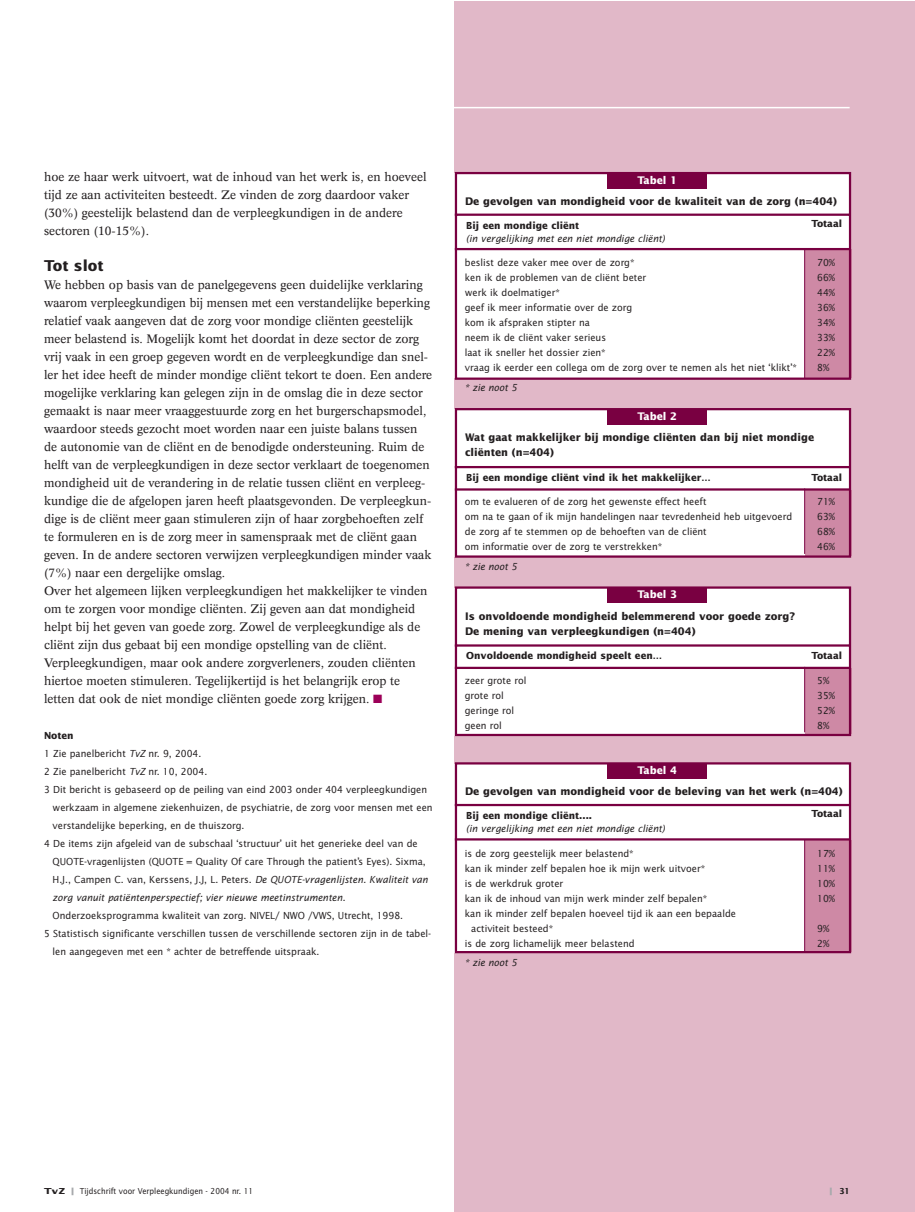
<style>
.page{position:relative;width:915px;height:1212px;background:#fff}
.page>*{position:absolute;margin:0;border:0;box-sizing:border-box;transform-origin:0 0}
.t1{font:700 15px "Lucida Sans";color:#231f20;scale:.95 1}
.t2{font:12px/18px "Concorde";color:#231f20}
.t3{font:700 10.5px/15px "Lucida Sans";color:#231f20;scale:.95 1}
.t4{font:700 10.5px "Lucida Sans";color:#fff;scale:.95 1}
.t5{font:9.75px/15px "Lucida Sans";color:#231f20;scale:.95 1}
.t6{font:italic 9.75px "Lucida Sans";color:#231f20;scale:.95 1}
.t7{font:700 9.75px "Lucida Sans";color:#231f20;scale:.95 1}
.t8{font:8.25px "Lucida Sans";color:#231f20;scale:.9 1}
.t9{font:700 8.25px "Lucida Sans";color:#231f20;scale:.9 1}
.s1{color:#9c0058}
.s2{font-style:italic}
.s3{font-weight:700}
.s4{font-weight:700;color:#a7a9ac}
.s5{color:#a7a9ac}
</style>
<div class="page">
<div style="left:454px;top:1px;width:460px;height:1211px;background:#e1b8c8"></div>
<hr style="left:0;top:107px;width:849px;height:1px;background:#fff">
<svg style="left:454px;top:172px;width:398px;height:208px;background:#f3e6ec"></svg>
<hr style="left:804px;top:249px;width:1px;height:129px;background:#790041">
<hr style="left:454px;top:248px;width:396px;height:2px;background:#790041">
<svg style="left:454px;top:408px;width:398px;height:150px;background:#f1e4ea"></svg>
<hr style="left:804px;top:488px;width:1px;height:66px;background:#790041">
<hr style="left:454px;top:488px;width:396px;height:3px;background:#790041">
<svg style="left:454px;top:762px;width:398px;height:192px;background:#f2e5eb"></svg>
<hr style="left:804px;top:839px;width:1px;height:113px;background:#790041">
<hr style="left:454px;top:838px;width:396px;height:2px;background:#790041">
<svg style="left:454px;top:586px;width:398px;height:151px;background:#f1e3ea"></svg>
<hr style="left:804px;top:667px;width:1px;height:65px;background:#790041">
<hr style="left:454px;top:667px;width:396px;height:2px;background:#790041">
<p class="t2" style="left:44px;top:169px;width:384px">hoe ze haar werk uitvoert, wat de inhoud van het werk is, en hoeveel tijd ze aan activiteiten besteedt. Ze vinden de zorg daardoor vaker (30%) geestelijk belastend dan de verpleegkundigen in de andere sectoren (10-15%).</p>
<p class="t1" style="left:44px;top:260px;width:64px">Tot slot</p>
<p class="t2" style="left:44px;top:277px;width:389px">We hebben op basis van de panelgegevens geen duidelijke verklaring waarom verpleegkundigen bij mensen met een verstandelijke beperking relatief vaak aangeven dat de zorg voor mondige cliënten geestelijk meer belastend is. Mogelijk komt het doordat in deze sector de zorg vrij vaak in een groep gegeven wordt en de verpleegkundige dan snel&shy;ler het idee heeft de minder mondige cliënt tekort te doen. Een andere mogelijke verklaring kan gelegen zijn in de omslag die in deze sector gemaakt is naar meer vraaggestuurde zorg en het burgerschapsmodel, waardoor steeds gezocht moet worden naar een juiste balans tussen de autonomie van de cliënt en de benodigde ondersteuning. Ruim de helft van de verpleegkundigen in deze sector verklaart de toegenomen mondigheid uit de verandering in de relatie tussen cliënt en verpleeg&shy;kundige die de afgelopen jaren heeft plaatsgevonden. De verpleegkun&shy;dige is de cliënt meer gaan stimuleren zijn of haar zorgbehoeften zelf te formuleren en is de zorg meer in samenspraak met de cliënt gaan geven. In de andere sectoren verwijzen verpleegkundigen minder vaak (7%) naar een dergelijke omslag.<br>Over het algemeen lijken verpleegkundigen het makkelijker te vinden om te zorgen voor mondige cliënten. Zij geven aan dat mondigheid helpt bij het geven van goede zorg. Zowel de verpleegkundige als de cliënt zijn dus gebaat bij een mondige opstelling van de cliënt.<br>Verpleegkundigen, maar ook andere zorgverleners, zouden cliënten hiertoe moeten stimuleren. Tegelijkertijd is het belangrijk erop te letten dat ook de niet mondige cliënten goede zorg krijgen. <span class="s1">■</span></p>
<p class="t7" style="left:44px;top:732px;width:33px">Noten</p>
<p class="t5" style="left:44px;top:747px;width:167px">1 Zie panelbericht <span class="s2">TvZ</span> nr. 9, 2004.</p>
<p class="t5" style="left:44px;top:765px;width:173px">2 Zie panelbericht <span class="s2">TvZ</span> nr. 10, 2004.</p>
<p class="t5" style="left:44px;top:783px;width:404px">3 Dit bericht is gebaseerd op de peiling van eind 2003 onder 404 verpleegkundigen</p>
<p class="t5" style="left:53px;top:801px;width:401px">werkzaam in algemene ziekenhuizen, de psychiatrie, de zorg voor mensen met een</p>
<p class="t5" style="left:53px;top:819px;width:203px">verstandelijke beperking, en de thuiszorg.</p>
<p class="t5" style="left:44px;top:837px;width:394px">4 De items zijn afgeleid van de subschaal ‘structuur’ uit het generieke deel van de</p>
<p class="t5" style="left:53px;top:855px;width:394px">QUOTE-vragenlijsten (QUOTE = Quality Of care Through the patient’s Eyes). Sixma,</p>
<p class="t5" style="left:53px;top:873px;width:396px">H.J., Campen C. van, Kerssens, J.J, L. Peters. <span class="s2">De QUOTE-vragenlijsten. Kwaliteit van</span></p>
<p class="t6" style="left:53px;top:894px;width:310px">zorg vanuit patiëntenperspectief; vier nieuwe meetinstrumenten.</p>
<p class="t5" style="left:53px;top:909px;width:370px">Onderzoeksprogramma kwaliteit van zorg. NIVEL/ NWO /VWS, Utrecht, 1998.</p>
<p class="t5" style="left:44px;top:927px;width:409px">5 Statistisch significante verschillen tussen de verschillende sectoren zijn in de tabel-</p>
<p class="t5" style="left:53px;top:945px;width:282px">len aangegeven met een * achter de betreffende uitspraak.</p>
<p class="t4" style="left:637px;top:176px;width:43px">Tabel 1</p>
<p class="t3" style="left:465px;top:195px;width:392px">De gevolgen van mondigheid voor de kwaliteit van de zorg (n=404)</p>
<p class="t7" style="left:466px;top:221px;width:120px">Bij een mondige cliënt</p>
<p class="t6" style="left:466px;top:235px;width:210px">(in vergelijking met een niet mondige cliënt)</p>
<p class="t7" style="left:811px;top:220px;width:34px">Totaal</p>
<p class="t5" style="left:464px;top:256px;width:180px">beslist deze vaker mee over de zorg*</p>
<p class="t5" style="left:817px;top:256px;width:20px">70%</p>
<p class="t5" style="left:464px;top:271px;width:192px">ken ik de problemen van de cliënt beter</p>
<p class="t5" style="left:817px;top:271px;width:20px">66%</p>
<p class="t5" style="left:464px;top:286px;width:102px">werk ik doelmatiger*</p>
<p class="t5" style="left:817px;top:286px;width:20px">44%</p>
<p class="t5" style="left:464px;top:301px;width:178px">geef ik meer informatie over de zorg</p>
<p class="t5" style="left:817px;top:301px;width:20px">36%</p>
<p class="t5" style="left:464px;top:316px;width:133px">kom ik afspraken stipter na</p>
<p class="t5" style="left:817px;top:316px;width:20px">34%</p>
<p class="t5" style="left:464px;top:331px;width:150px">neem ik de cliënt vaker serieus</p>
<p class="t5" style="left:817px;top:331px;width:20px">33%</p>
<p class="t5" style="left:464px;top:346px;width:150px">laat ik sneller het dossier zien*</p>
<p class="t5" style="left:817px;top:346px;width:20px">22%</p>
<p class="t5" style="left:464px;top:361px;width:351px">vraag ik eerder een collega om de zorg over te nemen als het niet ‘klikt’*</p>
<p class="t5" style="left:817px;top:361px;width:14px">8%</p>
<p class="t6" style="left:464px;top:383px;width:56px">* zie noot 5</p>
<p class="t4" style="left:637px;top:412px;width:43px">Tabel 2</p>
<p class="t3" style="left:465px;top:430px;width:369px">Wat gaat makkelijker bij mondige cliënten dan bij niet mondige cliënten (n=404)</p>
<p class="t7" style="left:466px;top:473px;width:259px">Bij een mondige cliënt vind ik het makkelijker…</p>
<p class="t7" style="left:811px;top:473px;width:34px">Totaal</p>
<p class="t5" style="left:464px;top:495px;width:256px">om te evalueren of de zorg het gewenste effect heeft</p>
<p class="t5" style="left:817px;top:495px;width:20px">71%</p>
<p class="t5" style="left:464px;top:510px;width:346px">om na te gaan of ik mijn handelingen naar tevredenheid heb uitgevoerd</p>
<p class="t5" style="left:817px;top:510px;width:20px">63%</p>
<p class="t5" style="left:464px;top:525px;width:256px">de zorg af te stemmen op de behoeften van de cliënt</p>
<p class="t5" style="left:817px;top:525px;width:20px">68%</p>
<p class="t5" style="left:464px;top:540px;width:209px">om informatie over de zorg te verstrekken*</p>
<p class="t5" style="left:816px;top:540px;width:20px">46%</p>
<p class="t6" style="left:464px;top:562px;width:56px">* zie noot 5</p>
<p class="t4" style="left:637px;top:590px;width:43px">Tabel 3</p>
<p class="t3" style="left:465px;top:609px;width:349px">Is onvoldoende mondigheid belemmerend voor goede zorg?<br>De mening van verpleegkundigen (n=404)</p>
<p class="t7" style="left:466px;top:652px;width:207px">Onvoldoende mondigheid speelt een…</p>
<p class="t7" style="left:811px;top:652px;width:34px">Totaal</p>
<p class="t5" style="left:464px;top:673px;width:66px">zeer grote rol</p>
<p class="t5" style="left:817px;top:673px;width:14px">5%</p>
<p class="t5" style="left:464px;top:688px;width:42px">grote rol</p>
<p class="t5" style="left:817px;top:688px;width:20px">35%</p>
<p class="t5" style="left:464px;top:703px;width:53px">geringe rol</p>
<p class="t5" style="left:817px;top:703px;width:20px">52%</p>
<p class="t5" style="left:464px;top:718px;width:40px">geen rol</p>
<p class="t5" style="left:817px;top:718px;width:14px">8%</p>
<p class="t4" style="left:637px;top:766px;width:43px">Tabel 4</p>
<p class="t3" style="left:465px;top:784px;width:399px">De gevolgen van mondigheid voor de beleving van het werk (n=404)</p>
<p class="t7" style="left:466px;top:811px;width:134px">Bij een mondige cliënt....</p>
<p class="t7" style="left:811px;top:810px;width:34px">Totaal</p>
<p class="t6" style="left:466px;top:825px;width:210px">(in vergelijking met een niet mondige cliënt)</p>
<p class="t5" style="left:464px;top:846px;width:179px">is de zorg geestelijk meer belastend*</p>
<p class="t5" style="left:817px;top:846px;width:20px">17%</p>
<p class="t5" style="left:464px;top:861px;width:254px">kan ik minder zelf bepalen hoe ik mijn werk uitvoer*</p>
<p class="t5" style="left:817px;top:861px;width:20px">11%</p>
<p class="t5" style="left:464px;top:876px;width:105px">is de werkdruk groter</p>
<p class="t5" style="left:817px;top:876px;width:20px">10%</p>
<p class="t5" style="left:464px;top:891px;width:257px">kan ik de inhoud van mijn werk minder zelf bepalen*</p>
<p class="t5" style="left:817px;top:891px;width:20px">10%</p>
<p class="t5" style="left:471px;top:906px;width:280px;text-indent:-6px">kan ik minder zelf bepalen hoeveel tijd ik aan een bepaalde activiteit besteed*</p>
<p class="t5" style="left:816px;top:921px;width:14px">9%</p>
<p class="t5" style="left:464px;top:936px;width:180px">is de zorg lichamelijk meer belastend</p>
<p class="t5" style="left:817px;top:936px;width:14px">2%</p>
<p class="t6" style="left:464px;top:959px;width:56px">* zie noot 5</p>
<p class="t8" style="left:44px;top:1187px;width:234px"><span class="s3">TvZ</span> <span class="s4">|</span> Tijdschrift voor Verpleegkundigen - 2004 nr. 11</p>
<p class="t9" style="left:828px;top:1187px;width:25px"><span class="s5">|</span> 31</p>
</div>
